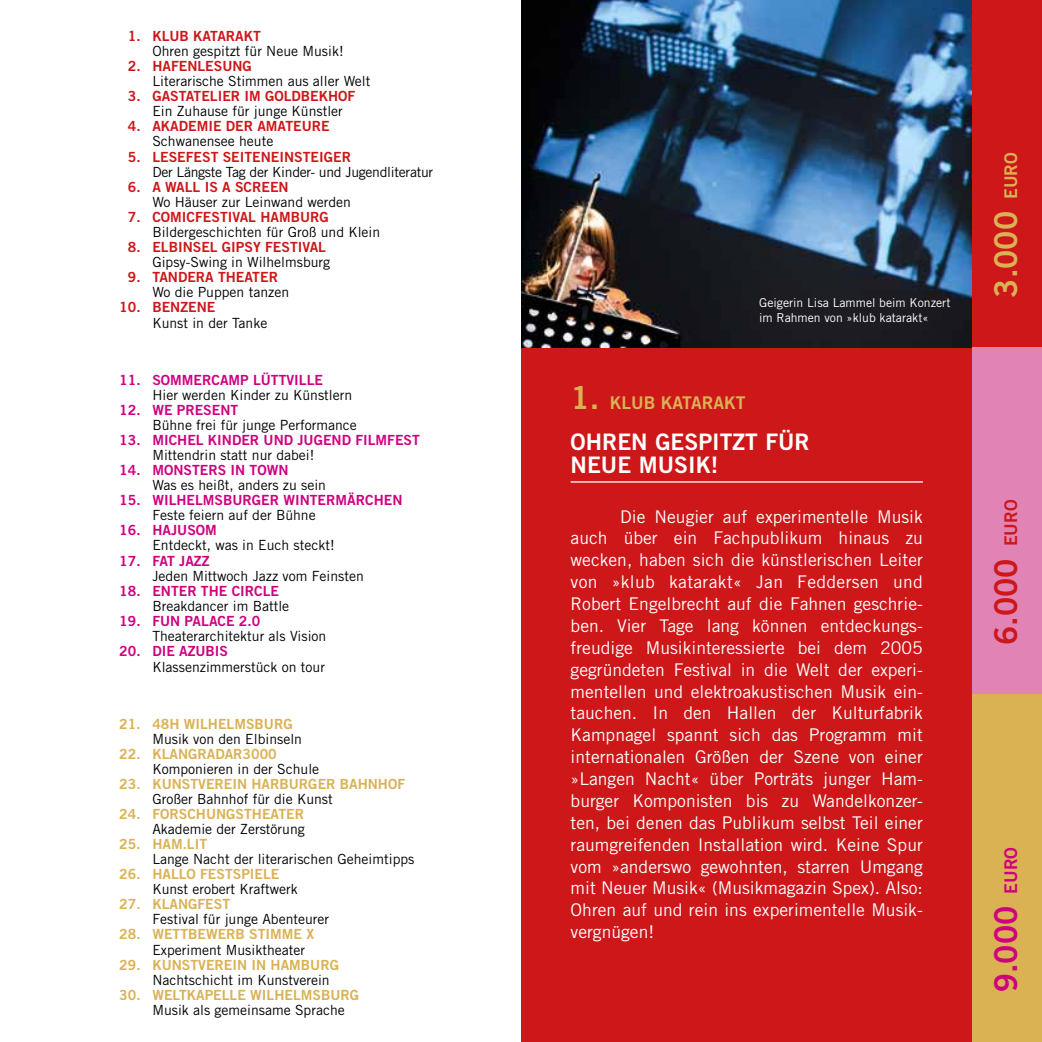
<style>
.page{position:relative;width:1042px;height:1042px;background:#fff}
.page>*{position:absolute;margin:0;border:0;box-sizing:border-box;transform-origin:0 0}
.t1{font:31.5px "Trade Gothic Bold Two";color:#cf007f}
.t2{font:31.5px "Trade Gothic Bold Two";color:#cd1719}
.t3{font:31.5px "Trade Gothic Bold Two";color:#dab254}
.t4{font:22.75px/22.8px "Trade Gothic Bold Two";color:#fff}
.t5{font:17.5px/21.9px "Trade Gothic";color:#fff;text-align:justify}
.t6{font:17.5px "Trade Gothic Bold Two";color:#dab254}
.t7{font:14px "Trade Gothic";color:#000}
.t8{font:14px "Trade Gothic Bold Two";color:#dab254}
.t9{font:14px "Trade Gothic Bold Two";color:#cd1719}
.t10{font:14px "Trade Gothic Bold Two";color:#cf007f}
.t11{font:14px "Trade Gothic";letter-spacing:-.02em;color:#000}
.t12{font:12.25px/14.7px "Trade Gothic";color:#fff}
.s1{font-size:31.5px}
.s2{font-size:17.5px}
</style>
<div class="page">
<div style="left:521px;top:0;width:521px;height:1042px;background:#cd1719"></div>
<img style="left:521px;top:0;width:451px;height:347px">
<hr style="left:570px;top:481px;width:353px;height:1px;background:#fff">
<div style="left:972px;top:347px;width:70px;height:347px;background:#e184b5"></div>
<div style="left:972px;top:694px;width:70px;height:348px;background:#dab254"></div>
<p class="t9" style="left:128px;top:27px;width:135px">1. KLUB KATARAKT</p>
<p class="t7" style="left:152px;top:43px;width:193px">Ohren gespitzt für Neue Musik!</p>
<p class="t9" style="left:128px;top:58px;width:126px">2. HAFENLESUNG</p>
<p class="t7" style="left:152px;top:73px;width:219px">Literarische Stimmen aus aller Welt</p>
<p class="t9" style="left:128px;top:88px;width:229px">3. GASTATELIER IM GOLDBEKHOF</p>
<p class="t7" style="left:152px;top:103px;width:192px">Ein Zuhause für junge Künstler</p>
<p class="t9" style="left:128px;top:118px;width:203px">4. AKADEMIE DER AMATEURE</p>
<p class="t7" style="left:152px;top:133px;width:122px">Schwanensee heute</p>
<p class="t9" style="left:128px;top:148px;width:225px">5. LESEFEST SEITENEINSTEIGER</p>
<p class="t11" style="left:152px;top:163px;width:282px">Der Längste Tag der Kinder- und Jugendliteratur</p>
<p class="t9" style="left:128px;top:178px;width:162px">6. A WALL IS A SCREEN</p>
<p class="t7" style="left:152px;top:193px;width:200px">Wo Häuser zur Leinwand werden</p>
<p class="t9" style="left:128px;top:208px;width:202px">7. COMICFESTIVAL HAMBURG</p>
<p class="t7" style="left:152px;top:223px;width:229px">Bildergeschichten für Groß und Klein</p>
<p class="t9" style="left:128px;top:238px;width:200px">8. ELBINSEL GIPSY FESTIVAL</p>
<p class="t7" style="left:152px;top:253px;width:179px">Gipsy-Swing in Wilhelmsburg</p>
<p class="t9" style="left:128px;top:268px;width:152px">9. TANDERA THEATER</p>
<p class="t7" style="left:152px;top:284px;width:138px">Wo die Puppen tanzen</p>
<p class="t9" style="left:119px;top:298px;width:98px">10. BENZENE</p>
<p class="t7" style="left:152px;top:314px;width:116px">Kunst in der Tanke</p>
<p class="t10" style="left:119px;top:371px;width:205px">11. SOMMERCAMP LÜTTVILLE</p>
<p class="t7" style="left:152px;top:386px;width:201px">Hier werden Kinder zu Künstlern</p>
<p class="t10" style="left:119px;top:401px;width:121px">12. WE PRESENT</p>
<p class="t7" style="left:152px;top:417px;width:206px">Bühne frei für junge Performance</p>
<p class="t10" style="left:119px;top:431px;width:302px">13. MICHEL KINDER UND JUGEND FILMFEST</p>
<p class="t7" style="left:152px;top:447px;width:164px">Mittendrin statt nur dabei!</p>
<p class="t10" style="left:119px;top:461px;width:171px">14. MONSTERS IN TOWN</p>
<p class="t7" style="left:152px;top:477px;width:175px">Was es heißt, anders zu sein</p>
<p class="t10" style="left:119px;top:492px;width:285px">15. WILHELMSBURGER WINTERMÄRCHEN</p>
<p class="t7" style="left:152px;top:507px;width:165px">Feste feiern auf der Bühne</p>
<p class="t10" style="left:119px;top:522px;width:99px">16. HAJUSOM</p>
<p class="t7" style="left:152px;top:537px;width:184px">Entdeckt, was in Euch steckt!</p>
<p class="t10" style="left:119px;top:552px;width:92px">17. FAT JAZZ</p>
<p class="t7" style="left:152px;top:567px;width:213px">Jeden Mittwoch Jazz vom Feinsten</p>
<p class="t10" style="left:119px;top:582px;width:162px">18. ENTER THE CIRCLE</p>
<p class="t7" style="left:152px;top:597px;width:138px">Breakdancer im Battle</p>
<p class="t10" style="left:119px;top:612px;width:143px">19. FUN PALACE 2.0</p>
<p class="t7" style="left:152px;top:627px;width:175px">Theaterarchitektur als Vision</p>
<p class="t10" style="left:119px;top:642px;width:111px">20. DIE AZUBIS</p>
<p class="t7" style="left:152px;top:658px;width:174px">Klassenzimmerstück on tour</p>
<p class="t8" style="left:119px;top:715px;width:175px">21. 48H WILHELMSBURG</p>
<p class="t7" style="left:152px;top:730px;width:151px">Musik von den Elbinseln</p>
<p class="t8" style="left:119px;top:745px;width:159px">22. KLANGRADAR3000</p>
<p class="t7" style="left:152px;top:760px;width:168px">Komponieren in der Schule</p>
<p class="t8" style="left:119px;top:775px;width:288px">23. KUNSTVEREIN HARBURGER BAHNHOF</p>
<p class="t7" style="left:152px;top:790px;width:182px">Großer Bahnhof für die Kunst</p>
<p class="t8" style="left:119px;top:805px;width:186px">24. FORSCHUNGSTHEATER</p>
<p class="t7" style="left:152px;top:820px;width:154px">Akademie der Zerstörung</p>
<p class="t8" style="left:119px;top:835px;width:90px">25. HAM.LIT</p>
<p class="t7" style="left:152px;top:851px;width:264px">Lange Nacht der literarischen Geheimtipps</p>
<p class="t8" style="left:119px;top:865px;width:162px">26. HALLO FESTSPIELE</p>
<p class="t7" style="left:152px;top:881px;width:147px">Kunst erobert Kraftwerk</p>
<p class="t8" style="left:119px;top:895px;width:113px">27. KLANGFEST</p>
<p class="t7" style="left:152px;top:911px;width:178px">Festival für junge Abenteurer</p>
<p class="t8" style="left:119px;top:926px;width:197px">28. WETTBEWERB STIMME X</p>
<p class="t7" style="left:152px;top:941px;width:154px">Experiment Musiktheater</p>
<p class="t8" style="left:119px;top:956px;width:221px">29. KUNSTVEREIN IN HAMBURG</p>
<p class="t7" style="left:152px;top:971px;width:179px">Nachtschicht im Kunstverein</p>
<p class="t8" style="left:119px;top:986px;width:242px">30. WELTKAPELLE WILHELMSBURG</p>
<p class="t7" style="left:152px;top:1001px;width:194px">Musik als gemeinsame Sprache</p>
<p class="t12" style="left:759px;top:295px;width:193px">Geigerin Lisa Lammel beim Konzert im Rahmen von »klub katarakt«</p>
<p class="t6" style="left:570px;top:392px;width:176px"><span class="s1">1.</span> KLUB KATARAKT</p>
<h2 class="t4" style="left:570px;top:430px;width:241px">OHREN GESPITZT FÜR<br>NEUE MUSIK!</h2>
<p class="t5" style="left:570px;top:505px;width:354px;text-indent:50px">Die Neugier auf experimentelle Musik auch über ein Fachpublikum hinaus zu wecken, haben sich die künstlerischen Leiter von »klub katarakt« Jan Feddersen und Robert Engelbrecht auf die Fahnen geschrie&shy;ben. Vier Tage lang können entdeckungs&shy;freudige Musikinteressierte bei dem 2005 gegründeten Festival in die Welt der experi&shy;mentellen und elektroakustischen Musik ein&shy;tauchen. In den Hallen der Kulturfabrik Kampnagel spannt sich das Programm mit internationalen Größen der Szene von einer »Langen Nacht« über Porträts junger Ham&shy;burger Komponisten bis zu Wandelkonzer&shy;ten, bei denen das Publikum selbst Teil einer raumgreifenden Installation wird. Keine Spur vom »anderswo gewohnten, starren Umgang mit Neuer Musik« (Musikmagazin Spex). Also:<br>Ohren auf und rein ins experimentelle Musik&shy;vergnügen!</p>
<h1 class="t3" style="left:986px;top:298px;width:147px;rotate:-90deg">3.000 <span class="s2">EURO</span></h1>
<h1 class="t2" style="left:986px;top:645px;width:147px;rotate:-90deg">6.000 <span class="s2">EURO</span></h1>
<h1 class="t1" style="left:986px;top:992px;width:147px;rotate:-90deg">9.000 <span class="s2">EURO</span></h1>
</div>
